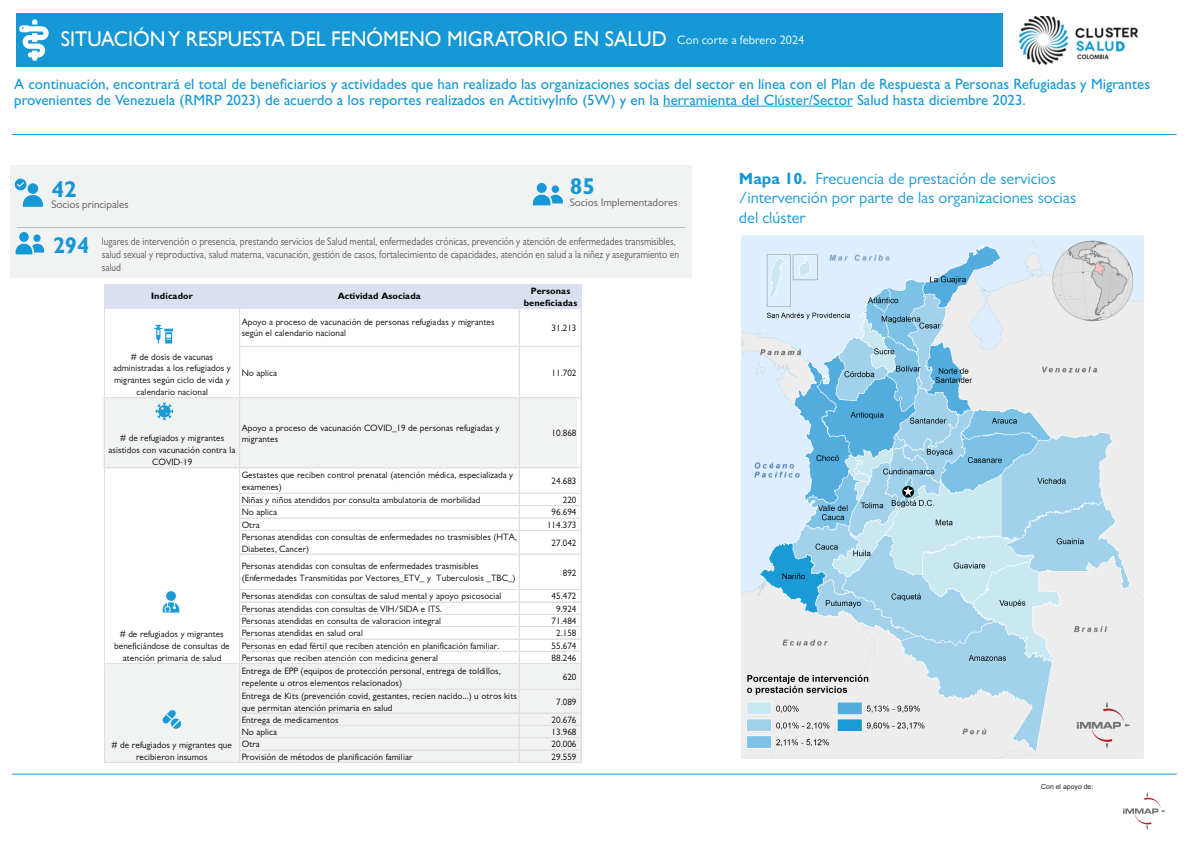
<style>
.page{position:relative;width:1191px;height:842px;background:#fff}
.page>*{position:absolute;margin:0;border:0;box-sizing:border-box;transform-origin:0 0}
.t1{font:700 23px "Gill Sans";color:#1598d5}
.t2{font:700 23px "Gill Sans";color:#1598d5;scale:.95 1}
.t3{font:21.2px "Gill Sans";color:#fff;scale:.95 1}
.t4{font:16.3px/19.5px "Gill Sans";color:#1598d5}
.t5{font:500 15px/16px "Gill Sans";color:#1598d5}
.t6{font:11px/13.2px "Gill Sans";color:#595959;scale:.86 1}
.t7{font:11px "Gill Sans";color:#595959}
.t8{font:9.3px/11.8px "Gill Sans";letter-spacing:.01em;color:#000}
.t9{font:700 9.3px/11.8px "Gill Sans";letter-spacing:.015em;color:#000;text-align:center}
.t10{font:6.9px "Arial";color:#231f20}
.s1{font-size:12.3px}
.s2{font-weight:700}
</style>
<div class="page">
<div style="left:103px;top:397px;width:474px;height:71px;background:#f1f2f2"></div>
<div style="left:104px;top:664px;width:477px;height:98px;background:#f1f2f2"></div>
<div style="left:10px;top:165px;width:681px;height:113px;background:#f1f2f2"></div>
<svg style="left:15px;top:179px;width:28px;height:28px"></svg>
<div style="left:551px;top:185px;width:8px;height:8px;background:#1598d5;border-radius:50%"></div>
<div style="left:537px;top:183px;width:9px;height:10px;background:#1598d5;border-radius:50%"></div>
<svg style="left:533px;top:195px;width:30px;height:10px"></svg>
<hr style="left:12px;top:134px;width:1164px;height:1px;background:#1799d5">
<hr style="left:663px;top:106px;width:190px;height:1px;background:#1598d5">
<img style="left:741px;top:235px;width:403px;height:524px">
<div style="left:33px;top:234px;width:8px;height:8px;background:#1598d5;border-radius:50%"></div>
<div style="left:19px;top:232px;width:10px;height:10px;background:#1598d5;border-radius:50%"></div>
<svg style="left:16px;top:244px;width:28px;height:10px"></svg>
<svg style="left:154px;top:325px;width:19px;height:18px"></svg>
<svg style="left:156px;top:403px;width:17px;height:17px"></svg>
<svg style="left:163px;top:602px;width:16px;height:10px"></svg>
<div style="left:166px;top:591px;width:10px;height:10px;background:#1a9bd6;border-radius:50%"></div>
<hr style="left:17px;top:227px;width:669px;height:1px;background:#bcbec0">
<hr style="left:12px;top:774px;width:1164px;height:1px;background:#1799d5">
<svg style="left:1122px;top:792px;width:44px;height:38px"></svg>
<svg style="left:162px;top:710px;width:19px;height:19px"></svg>
<div style="left:104px;top:284px;width:477px;height:24px;background:#dae0ef"></div>
<hr style="left:104px;top:308px;width:1px;height:455px;background:#e0e0e0">
<hr style="left:239px;top:308px;width:1px;height:455px;background:#e0e0e0">
<hr style="left:240px;top:308px;width:1px;height:455px;background:#e0e0e0">
<hr style="left:519px;top:308px;width:1px;height:455px;background:#e0e0e0">
<hr style="left:581px;top:308px;width:1px;height:455px;background:#e0e0e0">
<hr style="left:240px;top:346px;width:341px;height:1px;background:#e0e0e0">
<hr style="left:104px;top:397px;width:477px;height:1px;background:#e0e0e0">
<hr style="left:104px;top:398px;width:477px;height:1px;background:#e0e0e0">
<hr style="left:104px;top:467px;width:477px;height:1px;background:#e0e0e0">
<hr style="left:104px;top:468px;width:477px;height:1px;background:#e0e0e0">
<hr style="left:240px;top:493px;width:341px;height:1px;background:#e0e0e0">
<hr style="left:240px;top:505px;width:341px;height:1px;background:#e0e0e0">
<hr style="left:240px;top:506px;width:341px;height:1px;background:#e0e0e0">
<hr style="left:240px;top:518px;width:341px;height:1px;background:#e0e0e0">
<hr style="left:240px;top:530px;width:341px;height:1px;background:#e0e0e0">
<hr style="left:240px;top:554px;width:341px;height:1px;background:#e0e0e0">
<hr style="left:240px;top:589px;width:341px;height:1px;background:#e0e0e0">
<hr style="left:240px;top:602px;width:341px;height:1px;background:#e0e0e0">
<hr style="left:240px;top:614px;width:341px;height:1px;background:#e0e0e0">
<hr style="left:240px;top:626px;width:341px;height:1px;background:#e0e0e0">
<hr style="left:240px;top:639px;width:341px;height:1px;background:#e0e0e0">
<hr style="left:240px;top:651px;width:341px;height:1px;background:#e0e0e0">
<hr style="left:104px;top:663px;width:477px;height:1px;background:#e0e0e0">
<hr style="left:104px;top:664px;width:477px;height:1px;background:#e0e0e0">
<hr style="left:240px;top:689px;width:341px;height:1px;background:#e0e0e0">
<hr style="left:240px;top:713px;width:341px;height:1px;background:#e0e0e0">
<hr style="left:240px;top:725px;width:341px;height:1px;background:#e0e0e0">
<hr style="left:240px;top:737px;width:341px;height:1px;background:#e0e0e0">
<hr style="left:240px;top:738px;width:341px;height:1px;background:#e0e0e0">
<hr style="left:240px;top:750px;width:341px;height:1px;background:#e0e0e0">
<hr style="left:104px;top:762px;width:477px;height:1px;background:#e0e0e0">
<div style="left:16px;top:13px;width:986px;height:54px;background:#1598d5"></div>
<svg style="left:19px;top:19px;width:30px;height:42px"></svg>
<img style="left:1018px;top:16px;width:120px;height:48px">
<h2 class="t3" style="left:61px;top:27px;width:784px">SITUACIÓN Y RESPUESTA DEL FENÓMENO MIGRATORIO EN SALUD <span class="s1">Con corte a febrero 2024</span></h2>
<p class="t5" style="left:14px;top:75px;width:1137px">A continuación, encontrará el total de beneficiarios y actividades que han realizado las organizaciones socias del sector en línea con el Plan de Respuesta a Personas Refugiadas y Migrantes provenientes de Venezuela (RMRP 2023) de acuerdo a los reportes realizados en ActitivyInfo (5W) y en la herramienta del Clúster/Sector Salud hasta diciembre 2023.</p>
<h1 class="t1" style="left:51px;top:175px;width:27px">42</h1>
<p class="t7" style="left:51px;top:198px;width:79px">Socios principales</p>
<h1 class="t1" style="left:570px;top:172px;width:27px">85</h1>
<p class="t7" style="left:570px;top:196px;width:109px">Socios Implementadores</p>
<h1 class="t2" style="left:53px;top:230px;width:40px">294</h1>
<p class="t6" style="left:102px;top:235px;width:672px">lugares de intervención o presencia, prestando servicios de Salud mental, enfermedades crónicas, prevención y atención de enfermedades transmisibles, salud sexual y reproductiva, salud materna, vacunación, gestión de casos, fortalecimiento de capacidades, atención en salud a la niñez y aseguramiento en salud</p>
<p class="t9" style="left:151px;top:290px;width:43px">Indicador</p>
<p class="t9" style="left:338px;top:290px;width:85px">Actividad Asociada</p>
<p class="t9" style="left:523px;top:285px;width:55px">Personas beneficiadas</p>
<p class="t8" style="left:242px;top:316px;width:254px">Apoyo a proceso de vacunación de personas refugiadas y migrantes según el calendario nacional</p>
<p class="t8" style="left:551px;top:322px;width:26px">31.213</p>
<p class="t8" style="left:242px;top:366px;width:37px">No aplica</p>
<p class="t8" style="left:551px;top:366px;width:26px">11.702</p>
<p class="t8" style="left:113px;top:350px;width:119px;text-align:center"># de dosis de vacunas administradas a los refugiados y migrantes según ciclo de vida y calendario nacional</p>
<p class="t8" style="left:242px;top:421px;width:259px">Apoyo a proceso de vacunación COVID_19 de personas refugiadas y migrantes</p>
<p class="t8" style="left:551px;top:427px;width:26px">10.868</p>
<p class="t8" style="left:242px;top:469px;width:273px">Gestastes que reciben control prenatal (atención médica, especializada y examenes)</p>
<p class="t8" style="left:551px;top:475px;width:26px">24.683</p>
<p class="t8" style="left:242px;top:494px;width:240px">Niñas y niños atendidos por consulta ambulatoria de morbilidad</p>
<p class="t8" style="left:563px;top:494px;width:15px">220</p>
<p class="t8" style="left:242px;top:506px;width:37px">No aplica</p>
<p class="t8" style="left:551px;top:506px;width:26px">96.694</p>
<p class="t8" style="left:242px;top:519px;width:20px">Otra</p>
<p class="t8" style="left:547px;top:519px;width:31px">114.373</p>
<p class="t8" style="left:242px;top:531px;width:277px">Personas atendidas con consultas de enfermedades no trasmisibles (HTA,<br>Diabetes, Cancer)</p>
<p class="t8" style="left:551px;top:537px;width:26px">27.042</p>
<p class="t8" style="left:242px;top:560px;width:275px">Personas atendidas con consultas de enfermedades trasmisibles (Enfermedades Transmitidas por Vectores_ETV_ y Tuberculosis _TBC_)</p>
<p class="t8" style="left:563px;top:566px;width:15px">892</p>
<p class="t8" style="left:242px;top:590px;width:261px">Personas atendidas con consultas de salud mental y apoyo psicosocial</p>
<p class="t8" style="left:551px;top:590px;width:26px">45.472</p>
<p class="t8" style="left:242px;top:602px;width:202px">Personas atendidas con consultas de VIH/SIDA e ITS.</p>
<p class="t8" style="left:556px;top:602px;width:22px">9.924</p>
<p class="t8" style="left:242px;top:615px;width:201px">Personas atendidas en consulta de valoracion integral</p>
<p class="t8" style="left:551px;top:615px;width:26px">71.484</p>
<p class="t8" style="left:242px;top:627px;width:123px">Personas atendidas en salud oral</p>
<p class="t8" style="left:556px;top:627px;width:22px">2.158</p>
<p class="t8" style="left:242px;top:640px;width:259px">Personas en edad fértil que reciben atención en planificación familiar.</p>
<p class="t8" style="left:551px;top:640px;width:26px">55.674</p>
<p class="t8" style="left:242px;top:652px;width:198px">Personas que reciben atención con medicina general</p>
<p class="t8" style="left:551px;top:652px;width:26px">88.246</p>
<p class="t8" style="left:242px;top:665px;width:261px">Entrega de EPP (equipos de protección personal, entrega de toldillos, repelente u otros elementos relacionados)</p>
<p class="t8" style="left:563px;top:671px;width:15px">620</p>
<p class="t8" style="left:242px;top:690px;width:276px">Entrega de Kits (prevención covid, gestantes, recien nacido...) u otros kits que permitan atención primaria en salud</p>
<p class="t8" style="left:556px;top:696px;width:22px">7.089</p>
<p class="t8" style="left:242px;top:714px;width:98px">Entrega de medicamentos</p>
<p class="t8" style="left:551px;top:714px;width:26px">20.676</p>
<p class="t8" style="left:242px;top:726px;width:37px">No aplica</p>
<p class="t8" style="left:551px;top:726px;width:26px">13.968</p>
<p class="t8" style="left:242px;top:738px;width:20px">Otra</p>
<p class="t8" style="left:551px;top:738px;width:26px">20.006</p>
<p class="t8" style="left:242px;top:751px;width:172px">Provisión de métodos de planificación familiar</p>
<p class="t8" style="left:551px;top:751px;width:26px">29.559</p>
<p class="t8" style="left:109px;top:432px;width:128px;text-align:center"># de refugiados y migrantes asistidos con vacunación contra la<br>COVID-19</p>
<p class="t8" style="left:114px;top:628px;width:117px;text-align:center"># de refugiados y migrantes beneficiándose de consultas de atención primaria de salud</p>
<p class="t8" style="left:112px;top:739px;width:122px;text-align:center"># de refugiados y migrantes que recibieron insumos</p>
<h3 class="t4" style="left:739px;top:168px;width:339px"><span class="s2">Mapa 10.</span> Frecuencia de prestación de servicios /intervención por parte de las organizaciones socias del clúster</h3>
<p class="t10" style="left:1041px;top:782px;width:54px">Con el apoyo de:</p>
</div>
